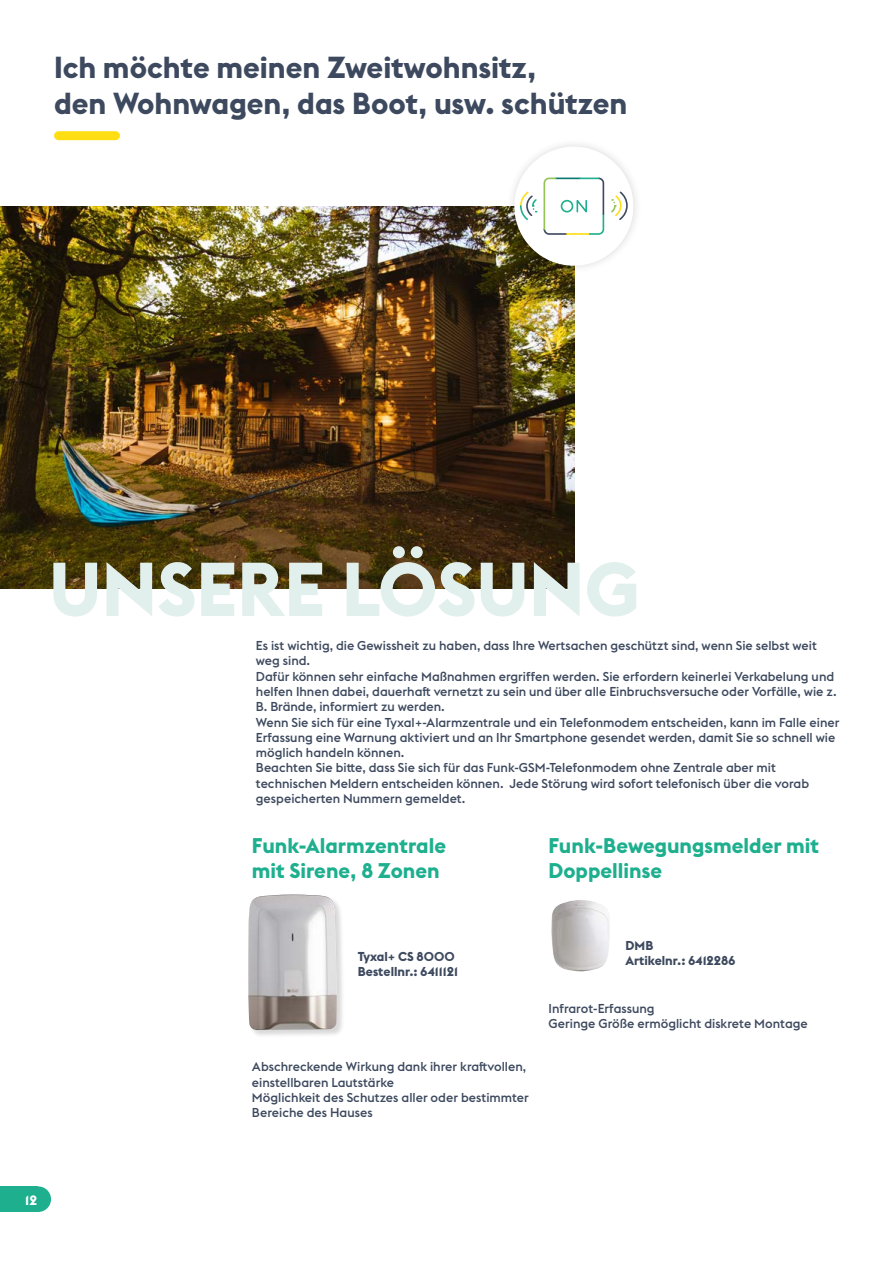
<style>
.page{position:relative;width:893px;height:1263px;background:#fff}
.page>*{position:absolute;margin:0;border:0;box-sizing:border-box;transform-origin:0 0}
.t1{font:700 75px "Euclid Flex";color:#e1f0ec}
.t2{font:700 30px/36px "Euclid Flex";color:#3d495e}
.t3{font:700 21px/25.2px "Euclid Flex";color:#1daf8e}
.t4{font:700 13.5px "Euclid Flex";color:#fff}
.t5{font:500 12.75px/15.3px "Euclid Flex";color:#3d495e}
.t6{font:700 12.75px/15.3px "Euclid Flex";color:#3d495e}
.s1{font-family:"Euclid Square"}
</style>
<div class="page">
<img style="left:0;top:206px;width:574px;height:383px">
<div style="left:58px;top:131px;width:58px;height:9px;background:#ffde14"></div>
<div style="left:505px;top:137px;width:137px;height:138px;background:#000;opacity:.15"></div>
<div style="left:514px;top:147px;width:119px;height:119px;background:#fff;border-radius:50%"></div>
<svg style="left:519px;top:177px;width:110px;height:59px"></svg>
<div style="left:248px;top:895px;width:98px;height:143px;background:#000;opacity:.15"></div>
<img style="left:248px;top:894px;width:89px;height:136px">
<img style="left:551px;top:900px;width:59px;height:71px">
<div style="left:0;top:1186px;width:38px;height:26px;background:#1daf8e"></div>
<div style="left:26px;top:1186px;width:25px;height:26px;background:#1daf8e;border-radius:50%"></div>
<h2 class="t2" style="left:54px;top:50px;width:575px">Ich möchte meinen Zweitwohnsitz,<br>den Wohnwagen, das Boot, usw. schützen</h2>
<h1 class="t1" style="left:49px;top:546px;width:592px">UNSERE LÖSUNG</h1>
<p class="t5" style="left:256px;top:638px;width:585px">Es ist wichtig, die Gewissheit zu haben, dass Ihre Wertsachen geschützt sind, wenn Sie selbst weit weg sind.<br>Dafür können sehr einfache Ma<span class="s1">ß</span>nahmen ergriffen werden. Sie erfordern keinerlei Verkabelung und helfen Ihnen dabei, dauerhaft vernetzt zu sein und über alle Einbruchsversuche oder Vorfälle, wie z.<br>B. Brände, informiert zu werden.<br>Wenn Sie sich für eine Tyxal+-Alarmzentrale und ein Telefonmodem entscheiden, kann im Falle einer Erfassung eine Warnung aktiviert und an Ihr Smartphone gesendet werden, damit Sie so schnell wie möglich handeln können.<br>Beachten Sie bitte, dass Sie sich für das Funk-GSM-Telefonmodem ohne Zentrale aber mit technischen Meldern entscheiden können. Jede Störung wird sofort telefonisch über die vorab gespeicherten Nummern gemeldet.</p>
<h3 class="t3" style="left:252px;top:833px;width:196px">Funk-Alarmzentrale mit Sirene, 8 Zonen</h3>
<h3 class="t3" style="left:548px;top:833px;width:272px">Funk-Bewegungsmelder mit<br>Doppellinse</h3>
<p class="t6" style="left:358px;top:949px;width:102px">Tyxal+ CS 8000<br>Bestellnr.: 6411121</p>
<p class="t5" style="left:252px;top:1059px;width:278px">Abschreckende Wirkung dank ihrer kraftvollen, einstellbaren Lautstärke<br>Möglichkeit des Schutzes aller oder bestimmter Bereiche des Hauses</p>
<p class="t6" style="left:626px;top:937px;width:111px">DMB<br>Artikelnr.: 6412286</p>
<p class="t5" style="left:548px;top:1000px;width:261px">Infrarot-Erfassung<br>Geringe Grö<span class="s1">ß</span>e ermöglicht diskrete Montage</p>
<p class="t4" style="left:25px;top:1192px;width:13px">12</p>
</div>
